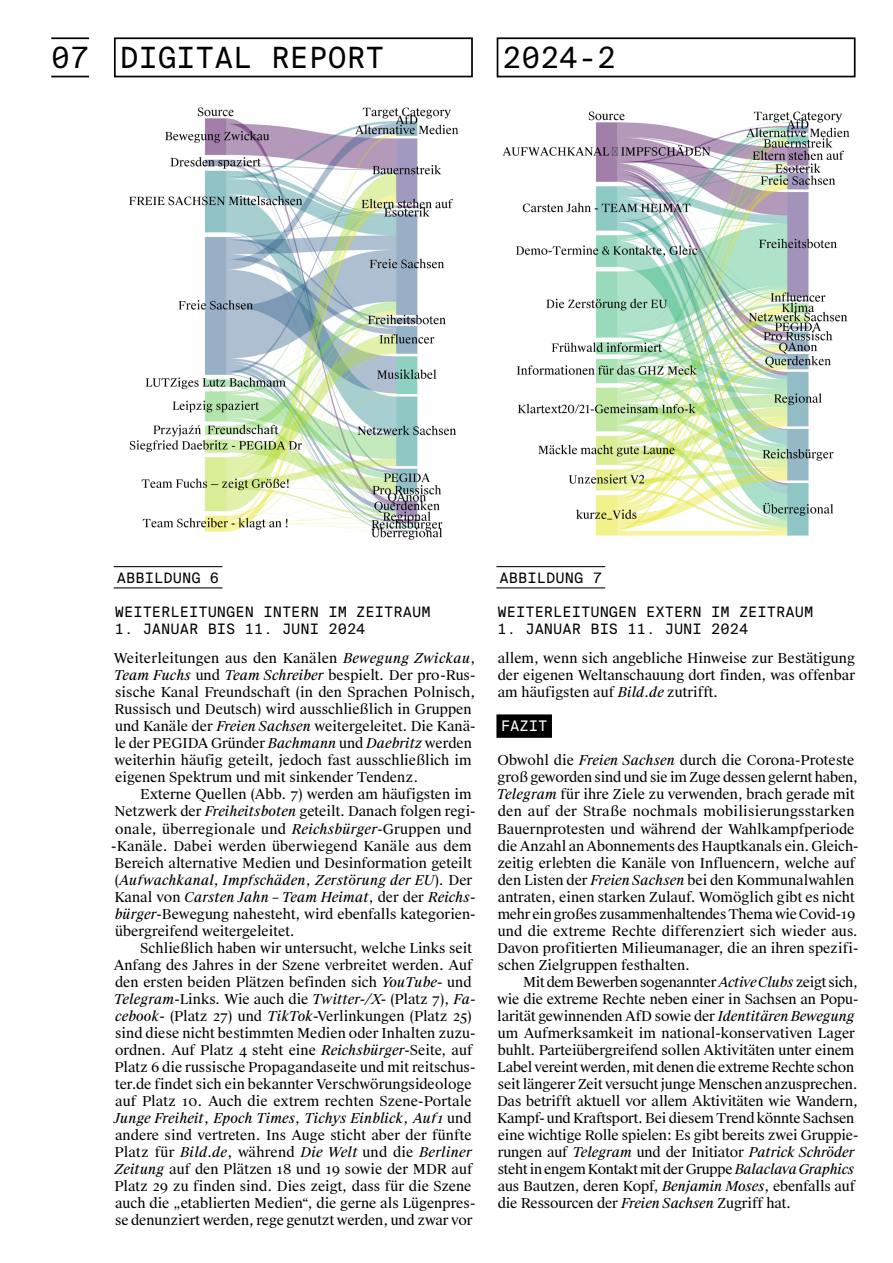
<style>
.page{position:relative;width:893px;height:1263px;background:#fff}
.page>*{position:absolute;margin:0;border:0;box-sizing:border-box;transform-origin:0 0}
.t1{font:29.25px "Suisse Intl Mono";color:#000}
.t2{font:14.55px "Suisse Intl Mono";color:#fff}
.t3{font:14.4px "Suisse Intl Mono";color:#000}
.t4{font:13.65px/17px "Suisse Works";color:#000}
.s1{font-style:italic}
</style>
<div class="page">
<div style="left:114px;top:37px;width:359px;height:40px;border:2px solid #000"></div>
<div style="left:497px;top:37px;width:358px;height:40px;border:2px solid #000"></div>
<hr style="left:51px;top:37px;width:38px;height:2px;background:#000">
<hr style="left:51px;top:76px;width:38px;height:1px;background:#000">
<div style="left:496px;top:714px;width:56px;height:24px;background:#000"></div>
<img style="left:129px;top:107px;width:330px;height:433px">
<hr style="left:114px;top:566px;width:108px;height:1px;background:#000">
<hr style="left:114px;top:587px;width:108px;height:1px;background:#000">
<img style="left:502px;top:111px;width:348px;height:425px">
<hr style="left:496px;top:566px;width:109px;height:1px;background:#000">
<hr style="left:496px;top:587px;width:109px;height:1px;background:#000">
<h1 class="t1" style="left:51px;top:41px;width:335px">07 DIGITAL REPORT</h1>
<h1 class="t1" style="left:503px;top:41px;width:115px">2024-2</h1>
<p class="t3" style="left:117px;top:569px;width:104px">ABBILDUNG 6</p>
<p class="t3" style="left:115px;top:603px;width:317px">WEITERLEITUNGEN INTERN IM ZEITRAUM</p>
<p class="t3" style="left:115px;top:620px;width:252px">1. JANUAR BIS 11. JUNI 2024</p>
<p class="t4" style="left:113px;top:650px;width:364px">Weiterleitungen aus den Kanälen <span class="s1">Bewegung Zwickau</span>, <span class="s1">Team Fuchs</span> und <span class="s1">Team Schreiber</span> bespielt. Der pro-Rus&shy;sische Kanal Freundschaft (in den Sprachen Polnisch, Russisch und Deutsch) wird ausschließlich in Gruppen und Kanäle der <span class="s1">Freien Sachsen</span> weitergeleitet. Die Kanä&shy;le der PEGIDA Gründer <span class="s1">Bachmann</span> und <span class="s1">Daebritz</span> werden weiterhin häufig geteilt, jedoch fast ausschließlich im eigenen Spektrum und mit sinkender Tendenz.</p>
<p class="t4" style="left:111px;top:786px;width:366px;text-indent:29px">Externe Quellen (Abb. 7) werden am häufigsten im Netzwerk der <span class="s1">Freiheitsboten</span> geteilt. Danach folgen regi&shy;onale, überregionale und <span class="s1">Reichsbürger</span>-Gruppen und -Kanäle. Dabei werden überwiegend Kanäle aus dem Bereich alternative Medien und Desinformation geteilt (<span class="s1">Aufwachkanal</span>, <span class="s1">Impfschäden</span>, <span class="s1">Zerstörung der EU</span>). Der Kanal von <span class="s1">Carsten Jahn – Team Heimat</span>, der der <span class="s1">Reichs&shy;bürger</span>-Bewegung nahesteht, wird ebenfalls kategorien&shy;übergreifend weitergeleitet.</p>
<p class="t4" style="left:114px;top:939px;width:363px;text-indent:27px">Schließlich haben wir untersucht, welche Links seit Anfang des Jahres in der Szene verbreitet werden. Auf den ersten beiden Plätzen befinden sich <span class="s1">YouTube</span>- und <span class="s1">Telegram</span>-Links. Wie auch die <span class="s1">Twitter-/X-</span> (Platz 7), <span class="s1">Fa&shy;cebook</span>- (Platz 27) und <span class="s1">TikTok</span>-Verlinkungen (Platz 25) sind diese nicht bestimmten Medien oder Inhalten zuzu&shy;ordnen. Auf Platz 4 steht eine <span class="s1">Reichsbürger</span>-Seite, auf Platz 6 die russische Propagandaseite und mit reitschus&shy;ter.de findet sich ein bekannter Verschwörungsideologe auf Platz 10. Auch die extrem rechten Szene-Portale <span class="s1">Junge Freiheit</span>, <span class="s1">Epoch Times</span>, <span class="s1">Tichys Einblick</span>, <span class="s1">Auf1</span> und andere sind vertreten. Ins Auge sticht aber der fünfte Platz für <span class="s1">Bild.de</span>, während <span class="s1">Die Welt</span> und die <span class="s1">Berliner Zeitung</span> auf den Plätzen 18 und 19 sowie der MDR auf Platz 29 zu finden sind. Dies zeigt, dass für die Szene auch die „etablierten Medien“, die gerne als Lügenpres&shy;se denunziert werden, rege genutzt werden, und zwar vor</p>
<p class="t3" style="left:500px;top:569px;width:104px">ABBILDUNG 7</p>
<p class="t3" style="left:497px;top:603px;width:317px">WEITERLEITUNGEN EXTERN IM ZEITRAUM</p>
<p class="t3" style="left:497px;top:620px;width:252px">1. JANUAR BIS 11. JUNI 2024</p>
<p class="t4" style="left:498px;top:650px;width:359px;text-align:justify">allem, wenn sich angebliche Hinweise zur Bestätigung der eigenen Weltanschauung dort finden, was offenbar am häufigsten auf <span class="s1">Bild.de</span> zutrifft.</p>
<p class="t2" style="left:501px;top:718px;width:48px">FAZIT</p>
<p class="t4" style="left:497px;top:752px;width:363px">Obwohl die <span class="s1">Freien Sachsen</span> durch die Corona-Proteste groß geworden sind und sie im Zuge dessen gelernt haben, <span class="s1">Telegram</span> für ihre Ziele zu verwenden, brach gerade mit den auf der Straße nochmals mobilisierungsstarken Bauernprotesten und während der Wahlkampfperiode die Anzahl an Abonnements des Hauptkanals ein. Gleich&shy;zeitig erlebten die Kanäle von Influencern, welche auf den Listen der <span class="s1">Freien Sachsen</span> bei den Kommunalwahlen antraten, einen starken Zulauf. Womöglich gibt es nicht mehr ein großes zusammenhaltendes Thema wie Covid-19 und die extreme Rechte differenziert sich wieder aus.<br>Davon profitierten Milieumanager, die an ihren spezifi&shy;schen Zielgruppen festhalten.</p>
<p class="t4" style="left:497px;top:973px;width:363px;text-indent:26px">Mit dem Bewerben sogenannter <span class="s1">Active Clubs</span> zeigt sich, wie die extreme Rechte neben einer in Sachsen an Popu&shy;larität gewinnenden AfD sowie der <span class="s1">Identitären Bewegung </span>um Aufmerksamkeit im national-konservativen Lager buhlt. Parteiübergreifend sollen Aktivitäten unter einem Label vereint werden, mit denen die extreme Rechte schon seit längerer Zeit versucht junge Menschen anzusprechen.<br>Das betrifft aktuell vor allem Aktivitäten wie Wandern, Kampf- und Kraftsport. Bei diesem Trend könnte Sachsen eine wichtige Rolle spielen: Es gibt bereits zwei Gruppie&shy;rungen auf <span class="s1">Telegram</span> und der Initiator <span class="s1">Patrick Schröder </span>steht in engem Kontakt mit der Gruppe <span class="s1">Balaclava Graphics </span>aus Bautzen, deren Kopf, <span class="s1">Benjamin Moses</span>, ebenfalls auf die Ressourcen der <span class="s1">Freien Sachsen</span> Zugriff hat.</p>
</div>
